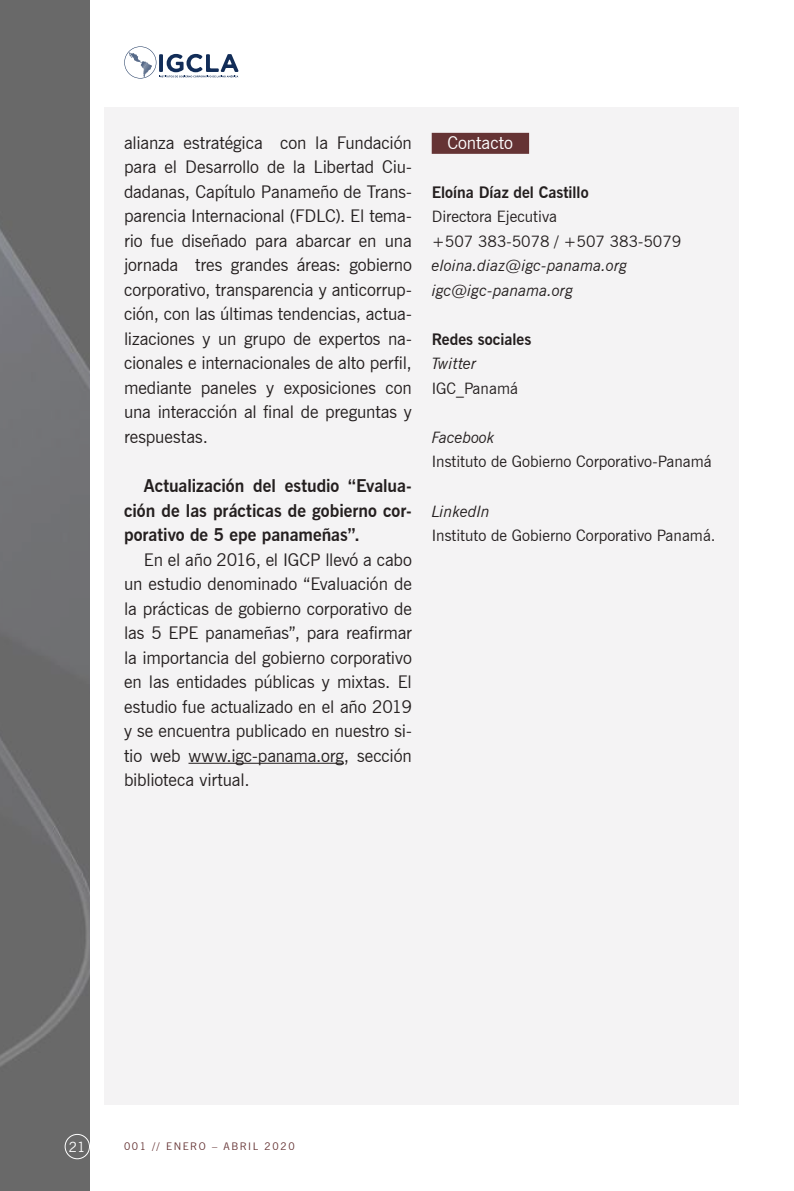
<style>
.page{position:relative;width:794px;height:1191px;background:#fff}
.page>*{position:absolute;margin:0;border:0;box-sizing:border-box;transform-origin:0 0}
.t1{font:17.5px/24.5px "News Gothic BT";letter-spacing:-.005em;color:#241f1f;text-align:justify}
.t2{font:700 17.5px/24.5px "News Gothic BT";color:#241f1f;text-align:justify}
.t3{font:17.5px "News Gothic BT";color:#fff}
.t4{font:15.75px/24.5px "News Gothic BT";color:#241f1f}
.t5{font:italic 15.75px/24.5px "News Gothic BT";color:#241f1f}
.t6{font:700 15.75px "News Gothic BT";color:#241f1f}
.t7{font:14px "News Gothic BT";color:#fff}
.t8{font:10.5px "News Gothic BT";letter-spacing:.15em;color:#653334}
.s1{color:#653334}
</style>
<div class="page">
<img style="left:0;top:0;width:89px;height:1191px">
<div style="left:65px;top:1134px;width:25px;height:25px;border:1px solid #fff;border-radius:50%"></div>
<svg style="left:124px;top:46px;width:115px;height:32px"></svg>
<div style="left:105px;top:107px;width:634px;height:997px;background:#f4f3f4"></div>
<hr style="left:188px;top:763px;width:156px;height:1px;background:#241f1f">
<div style="left:432px;top:133px;width:97px;height:21px;background:#653334"></div>
<p class="t1" style="left:124px;top:130px;width:289px">alianza estratégica con la Fundación para el Desarrollo de la Libertad Ciu&shy;dadanas, Capítulo Panameño de Trans&shy;parencia Internacional (FDLC). El tema&shy;rio fue diseñado para abarcar en una jornada tres grandes áreas: gobierno corporativo, transparencia y anticorrup&shy;ción, con las últimas tendencias, actua&shy;lizaciones y un grupo de expertos na&shy;cionales e internacionales de alto perfil, mediante paneles y exposiciones con una interacción al final de preguntas y respuestas.</p>
<p class="t2" style="left:124px;top:473px;width:289px;text-indent:20px">Actualización del estudio “Evalua&shy;ción de las prácticas de gobierno cor&shy;porativo de 5 epe panameñas”.</p>
<p class="t1" style="left:124px;top:547px;width:289px;text-indent:20px">En el año 2016, el IGCP llevó a cabo un estudio denominado “Evaluación de la prácticas de gobierno corporativo de las 5 EPE panameñas”, para reafirmar la importancia del gobierno corporativo en las entidades públicas y mixtas. El estudio fue actualizado en el año 2019 y se encuentra publicado en nuestro si&shy;tio web www.igc-panama.org, sección biblioteca virtual.</p>
<p class="t3" style="left:447px;top:132px;width:83px">Contacto<span class="s1">:::</span></p>
<p class="t6" style="left:432px;top:183px;width:158px">Eloína Díaz del Castillo</p>
<p class="t4" style="left:432px;top:204px;width:251px">Directora Ejecutiva<br>+507 383-5078 / +507 383-5079</p>
<p class="t5" style="left:432px;top:253px;width:197px">eloina.diaz@igc-panama.org igc@igc-panama.org</p>
<p class="t6" style="left:432px;top:330px;width:101px">Redes sociales</p>
<p class="t5" style="left:432px;top:351px;width:46px">Twitter</p>
<p class="t4" style="left:432px;top:376px;width:88px">IGC_Panamá</p>
<p class="t5" style="left:432px;top:425px;width:65px">Facebook</p>
<p class="t4" style="left:432px;top:449px;width:281px">Instituto de Gobierno Corporativo-Panamá</p>
<p class="t5" style="left:432px;top:498px;width:60px">LinkedIn</p>
<p class="t4" style="left:432px;top:523px;width:285px">Instituto de Gobierno Corporativo Panamá.</p>
<p class="t7" style="left:69px;top:1138px;width:18px">21</p>
<p class="t8" style="left:124px;top:1140px;width:172px">001 // ENERO – ABRIL 2020</p>
</div>
